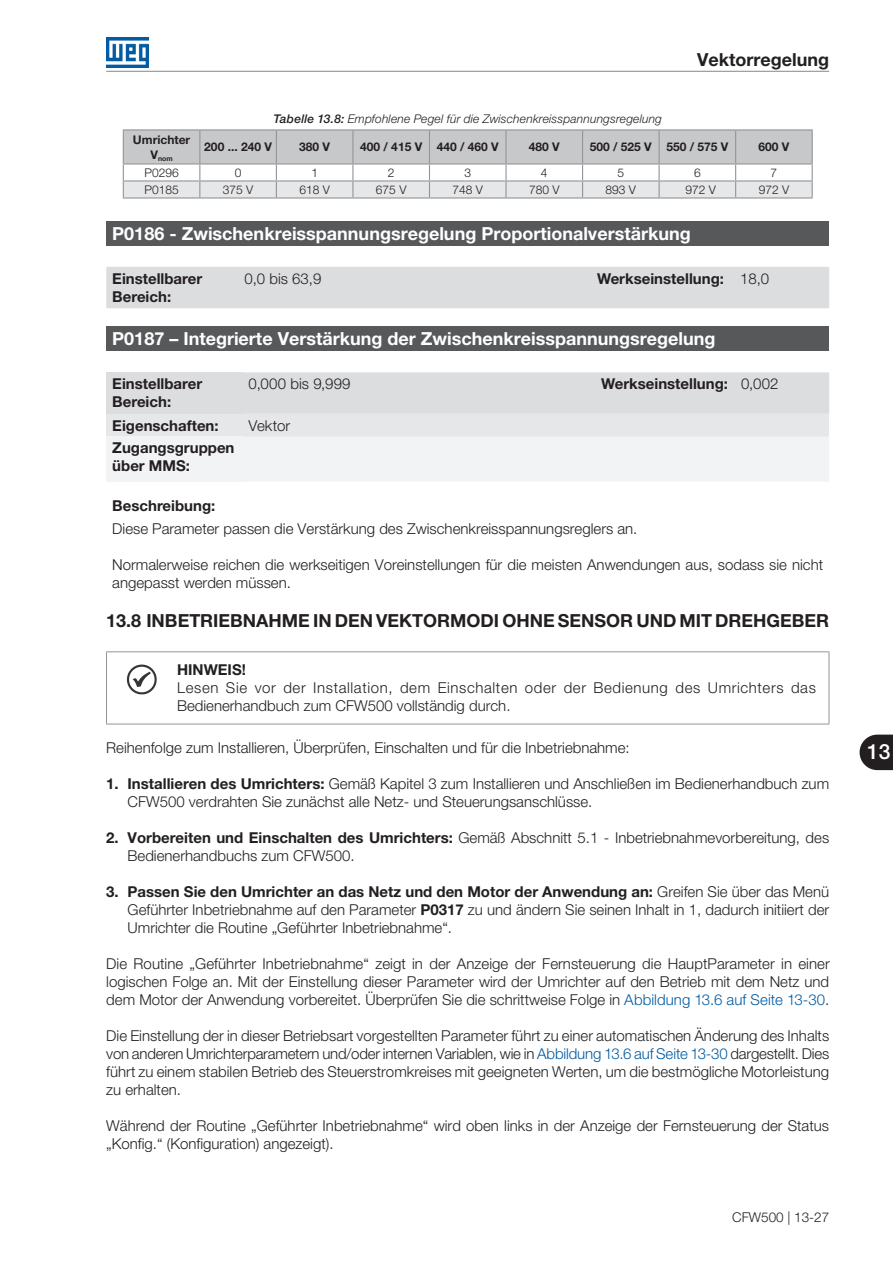
<style>
.page{position:relative;width:893px;height:1263px;background:#fff}
.page>*{position:absolute;margin:0;border:0;box-sizing:border-box;transform-origin:0 0}
.t1{font:500 21px "Helvetica Neue LT Pro";color:#fff}
.t2{font:700 18px "Helvetica Neue LT Pro";color:#fff}
.t3{font:700 18px "Helvetica Neue LT Pro";color:#231f20}
.t4{font:300 15px/18px "Helvetica Neue LT Pro";color:#231f20}
.t5{font:700 15px/18px "Helvetica Neue LT Pro";color:#231f20}
.t6{font:300 15px/18px "Helvetica Neue LT Pro";letter-spacing:.04em;color:#231f20}
.t7{font:300 13.5px "Helvetica Neue LT Pro";color:#231f20}
.t8{font:italic 300 12px "Helvetica Neue LT Pro";letter-spacing:.015em;color:#231f20}
.t9{font:700 12px "Helvetica Neue LT Pro";color:#231f20}
.t10{font:300 12px "Helvetica Neue LT Pro";color:#231f20}
.t11{font:700 6.9px "Helvetica Neue LT Pro";color:#231f20}
.s1{font-weight:500}
.s2{font-weight:700}
.s3{color:#015ca3}
</style>
<div class="page">
<hr style="left:106px;top:71px;width:723px;height:1px;background:#939598">
<img style="left:106px;top:38px;width:43px;height:29px">
<svg style="left:860px;top:735px;width:33px;height:35px"></svg>
<hr style="left:123px;top:129px;width:77px;height:1px;background:#939598">
<hr style="left:123px;top:197px;width:77px;height:2px;background:#939598">
<hr style="left:200px;top:129px;width:76px;height:1px;background:#939598">
<hr style="left:276px;top:129px;width:77px;height:1px;background:#939598">
<hr style="left:353px;top:129px;width:76px;height:1px;background:#939598">
<hr style="left:429px;top:129px;width:77px;height:1px;background:#939598">
<hr style="left:506px;top:129px;width:77px;height:1px;background:#939598">
<hr style="left:583px;top:129px;width:76px;height:1px;background:#939598">
<hr style="left:659px;top:129px;width:77px;height:1px;background:#939598">
<hr style="left:736px;top:129px;width:77px;height:1px;background:#939598">
<svg style="left:123px;top:130px;width:690px;height:68px"></svg>
<hr style="left:200px;top:197px;width:76px;height:2px;background:#939598">
<hr style="left:276px;top:197px;width:77px;height:2px;background:#939598">
<hr style="left:353px;top:197px;width:76px;height:2px;background:#939598">
<hr style="left:429px;top:197px;width:77px;height:2px;background:#939598">
<hr style="left:506px;top:197px;width:77px;height:2px;background:#939598">
<hr style="left:583px;top:197px;width:76px;height:2px;background:#939598">
<hr style="left:659px;top:197px;width:77px;height:2px;background:#939598">
<hr style="left:736px;top:197px;width:77px;height:2px;background:#939598">
<div style="left:106px;top:221px;width:723px;height:25px;background:#57585a"></div>
<div style="left:106px;top:267px;width:723px;height:41px;background:#dcdddf"></div>
<div style="left:106px;top:326px;width:723px;height:25px;background:#57585a"></div>
<div style="left:106px;top:372px;width:137px;height:42px;background:#dcdddf"></div>
<div style="left:243px;top:372px;width:586px;height:42px;background:#dcdddf"></div>
<div style="left:106px;top:414px;width:137px;height:22px;background:#e6e7e9"></div>
<div style="left:243px;top:414px;width:586px;height:22px;background:#e6e7e9"></div>
<div style="left:106px;top:436px;width:137px;height:46px;background:#f2f3f4"></div>
<div style="left:243px;top:436px;width:586px;height:45px;background:#f2f3f4"></div>
<hr style="left:106px;top:651px;width:71px;height:1px;background:#939598">
<hr style="left:106px;top:652px;width:1px;height:72px;background:#939598">
<hr style="left:177px;top:651px;width:652px;height:1px;background:#939598">
<hr style="left:829px;top:652px;width:1px;height:72px;background:#939598">
<hr style="left:106px;top:724px;width:71px;height:1px;background:#939598">
<hr style="left:177px;top:724px;width:652px;height:1px;background:#939598">
<svg style="left:127px;top:665px;width:30px;height:29px"></svg>
<p class="t3" style="left:697px;top:48px;width:133px">Vektorregelung</p>
<p class="t9" style="left:133px;top:132px;width:59px">Umrichter</p>
<p class="t11" style="left:150px;top:154px;width:24px"><sup>V</sup>nom</p>
<p class="t8" style="left:273px;top:112px;width:390px"><span class="s1">Tabelle 13.8:</span> Empfohlene Pegel für die Zwischenkreisspannungsregelung</p>
<p class="t9" style="left:204px;top:139px;width:69px">200 ... 240 V</p>
<p class="t9" style="left:299px;top:139px;width:32px">380 V</p>
<p class="t9" style="left:360px;top:139px;width:64px">400 / 415 V</p>
<p class="t9" style="left:437px;top:139px;width:64px">440 / 460 V</p>
<p class="t9" style="left:529px;top:139px;width:32px">480 V</p>
<p class="t9" style="left:590px;top:139px;width:64px">500 / 525 V</p>
<p class="t9" style="left:666px;top:139px;width:64px">550 / 575 V</p>
<p class="t9" style="left:758px;top:139px;width:32px">600 V</p>
<p class="t10" style="left:144px;top:165px;width:36px">P0296</p>
<p class="t10" style="left:235px;top:165px;width:8px">0</p>
<p class="t10" style="left:311px;top:165px;width:8px">1</p>
<p class="t10" style="left:388px;top:165px;width:8px">2</p>
<p class="t10" style="left:464px;top:165px;width:8px">3</p>
<p class="t10" style="left:541px;top:165px;width:8px">4</p>
<p class="t10" style="left:617px;top:165px;width:8px">5</p>
<p class="t10" style="left:694px;top:165px;width:8px">6</p>
<p class="t10" style="left:771px;top:165px;width:8px">7</p>
<p class="t10" style="left:144px;top:182px;width:36px">P0185</p>
<p class="t10" style="left:223px;top:182px;width:32px">375 V</p>
<p class="t10" style="left:299px;top:182px;width:32px">618 V</p>
<p class="t10" style="left:376px;top:182px;width:32px">675 V</p>
<p class="t10" style="left:452px;top:182px;width:32px">748 V</p>
<p class="t10" style="left:529px;top:182px;width:32px">780 V</p>
<p class="t10" style="left:606px;top:182px;width:32px">893 V</p>
<p class="t10" style="left:685px;top:182px;width:32px">972 V</p>
<p class="t10" style="left:759px;top:182px;width:32px">972 V</p>
<p class="t2" style="left:112px;top:222px;width:580px">P0186 - Zwischenkreisspannungsregelung Proportionalverstärkung</p>
<p class="t5" style="left:112px;top:269px;width:91px">Einstellbarer<br>Bereich:</p>
<p class="t4" style="left:244px;top:269px;width:78px">0,0 bis 63,9</p>
<p class="t5" style="left:597px;top:269px;width:128px">Werkseinstellung:</p>
<p class="t4" style="left:740px;top:269px;width:31px">18,0</p>
<p class="t2" style="left:112px;top:327px;width:605px">P0187 – Integrierte Verstärkung der Zwischenkreisspannungsregelung</p>
<p class="t5" style="left:112px;top:374px;width:91px">Einstellbarer<br>Bereich:</p>
<p class="t4" style="left:249px;top:374px;width:103px">0,000 bis 9,999</p>
<p class="t5" style="left:601px;top:374px;width:128px">Werkseinstellung:</p>
<p class="t4" style="left:741px;top:374px;width:39px">0,002</p>
<p class="t5" style="left:112px;top:416px;width:108px">Eigenschaften:</p>
<p class="t4" style="left:249px;top:416px;width:43px">Vektor</p>
<p class="t5" style="left:112px;top:438px;width:124px">Zugangsgruppen über MMS:</p>
<p class="t5" style="left:112px;top:496px;width:105px">Beschreibung:</p>
<p class="t4" style="left:112px;top:519px;width:527px">Diese Parameter passen die Verstärkung des Zwischenkreisspannungsreglers an.</p>
<p class="t4" style="left:112px;top:555px;width:712px">Normalerweise reichen die werkseitigen Voreinstellungen für die meisten Anwendungen aus, sodass sie nicht angepasst werden müssen.</p>
<p class="t3" style="left:106px;top:610px;width:724px">13.8 INBETRIEBNAHME IN DEN VEKTORMODI OHNE SENSOR UND MIT DREHGEBER</p>
<p class="t5" style="left:177px;top:660px;width:70px">HINWEIS!</p>
<p class="t6" style="left:177px;top:679px;width:640px">Lesen Sie vor der Installation, dem Einschalten oder der Bedienung des Umrichters das<br>Bedienerhandbuch zum CFW500 vollständig durch.</p>
<p class="t4" style="left:106px;top:738px;width:525px">Reihenfolge zum Installieren, Überprüfen, Einschalten und für die Inbetriebnahme:</p>
<p class="t4" style="left:128px;top:774px;width:703px;text-indent:-21px"><span class="s2">1. Installieren des Umrichters:</span> Gemäß Kapitel 3 zum Installieren und Anschließen im Bedienerhandbuch zum<br>CFW500 verdrahten Sie zunächst alle Netz- und Steuerungsanschlüsse.</p>
<p class="t4" style="left:128px;top:828px;width:703px;text-indent:-21px"><span class="s2">2. Vorbereiten und Einschalten des Umrichters:</span> Gemäß Abschnitt 5.1 - Inbetriebnahmevorbereitung, des<br>Bedienerhandbuchs zum CFW500.</p>
<p class="t4" style="left:128px;top:882px;width:703px;text-align:justify;text-indent:-21px"><span class="s2">3. Passen Sie den Umrichter an das Netz und den Motor der Anwendung an:</span> Greifen Sie über das Menü Geführter Inbetriebnahme auf den Parameter <span class="s2">P0317</span> zu und ändern Sie seinen Inhalt in 1, dadurch initiiert der Umrichter die Routine „Geführter Inbetriebnahme“.</p>
<p class="t4" style="left:106px;top:954px;width:725px;text-align:justify">Die Routine „Geführter Inbetriebnahme“ zeigt in der Anzeige der Fernsteuerung die HauptParameter in einer logischen Folge an. Mit der Einstellung dieser Parameter wird der Umrichter auf den Betrieb mit dem Netz und dem Motor der Anwendung vorbereitet. Überprüfen Sie die schrittweise Folge in <span class="s3">Abbildung 13.6 auf Seite 13-30</span>.</p>
<p class="t4" style="left:106px;top:1026px;width:724px;text-align:justify">Die Einstellung der in dieser Betriebsart vorgestellten Parameter führt zu einer automatischen Änderung des Inhalts von anderen Umrichterparametern und/oder internen Variablen, wie in <span class="s3">Abbildung 13.6 auf Seite 13-30</span> dargestellt. Dies führt zu einem stabilen Betrieb des Steuerstromkreises mit geeigneten Werten, um die bestmögliche Motorleistung zu erhalten.</p>
<p class="t4" style="left:106px;top:1116px;width:724px">Während der Routine „Geführter Inbetriebnahme“ wird oben links in der Anzeige der Fernsteuerung der Status „Konfig.“ (Konfiguration) angezeigt).</p>
<p class="t7" style="left:732px;top:1208px;width:99px">CFW500 | 13-27</p>
<h1 class="t1" style="left:867px;top:739px;width:25px">13</h1>
</div>
